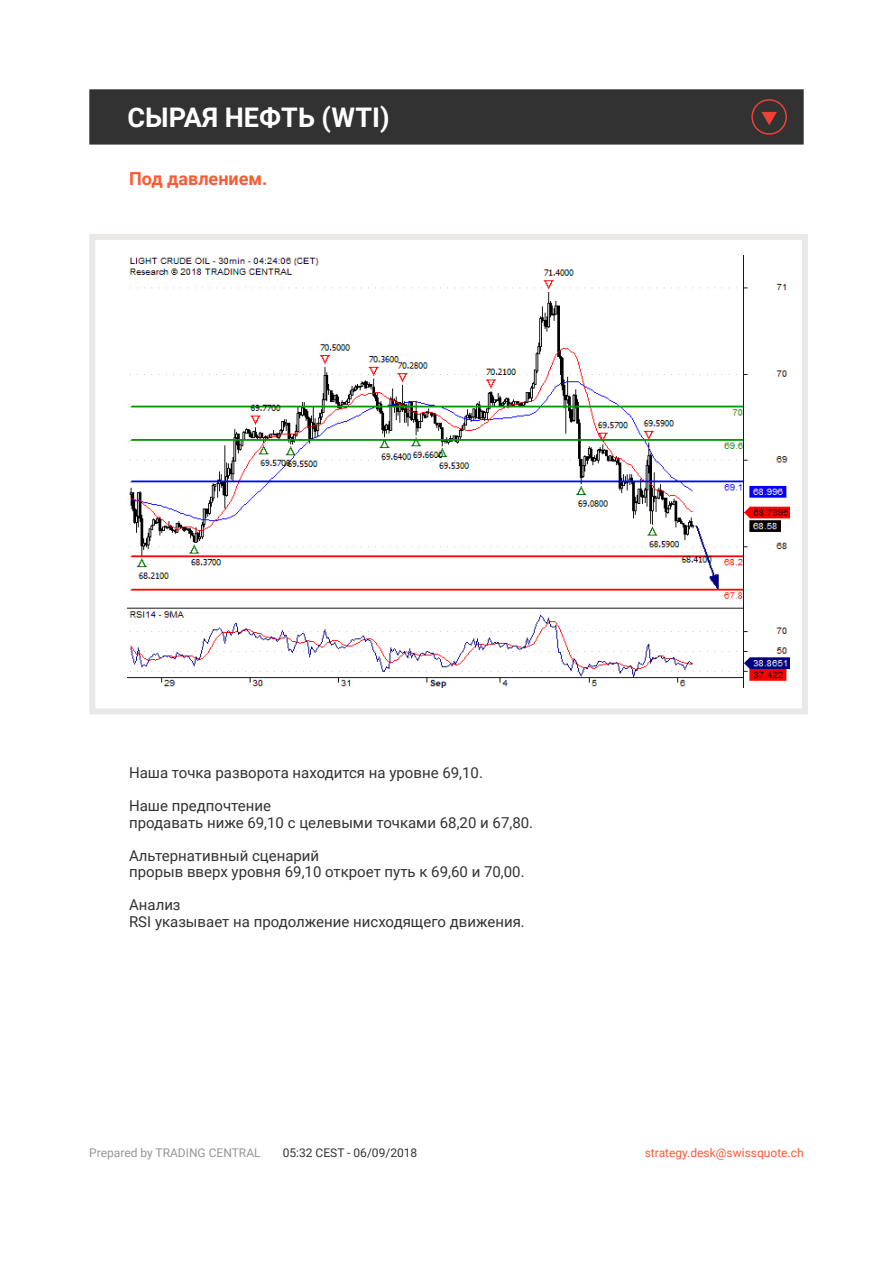
<style>
.page{position:relative;width:893px;height:1263px;background:#fff}
.page>*{position:absolute;margin:0;border:0;box-sizing:border-box;transform-origin:0 0}
.t1{font:700 27px "Roboto";color:#fff}
.t2{font:700 18px "Roboto";color:#fa5b35}
.t3{font:15px/16.5px "Roboto";color:#323232}
.t4{font:12px "Roboto";color:#fa5b35}
.t5{font:12px "Roboto";color:#939598}
.t6{font:12px "Roboto";color:#323232}
</style>
<div class="page">
<div style="left:89px;top:234px;width:719px;height:480px;border:6px solid #e9e8e7"></div>
<div style="left:89px;top:89px;width:715px;height:56px;background:#323232;border:2px solid #323232"></div>
<img style="left:128px;top:255px;width:661px;height:432px">
<svg style="left:751px;top:99px;width:36px;height:36px"></svg>
<h1 class="t1" style="left:128px;top:98px;width:263px">СЫРАЯ НЕФТЬ (WTI)</h1>
<p class="t2" style="left:129px;top:166px;width:140px">Под давлением.</p>
<p class="t3" style="left:129px;top:764px;width:355px">Наша точка разворота находится на уровне 69,10.</p>
<p class="t3" style="left:129px;top:797px;width:406px">Наше предпочтение<br>продавать ниже 69,10 с целевыми точками 68,20 и 67,80.</p>
<p class="t3" style="left:129px;top:846px;width:397px">Альтернативный сценарий<br>прорыв вверх уровня 69,10 откроет путь к 69,60 и 70,00.</p>
<p class="t3" style="left:129px;top:896px;width:397px">Анализ<br>RSI указывает на продолжение нисходящего движения.</p>
<p class="t5" style="left:89px;top:1144px;width:173px">Prepared by TRADING CENTRAL</p>
<p class="t6" style="left:283px;top:1144px;width:136px">05:32 CEST - 06/09/2018</p>
<p class="t4" style="left:645px;top:1144px;width:160px">strategy.desk@swissquote.ch</p>
</div>
